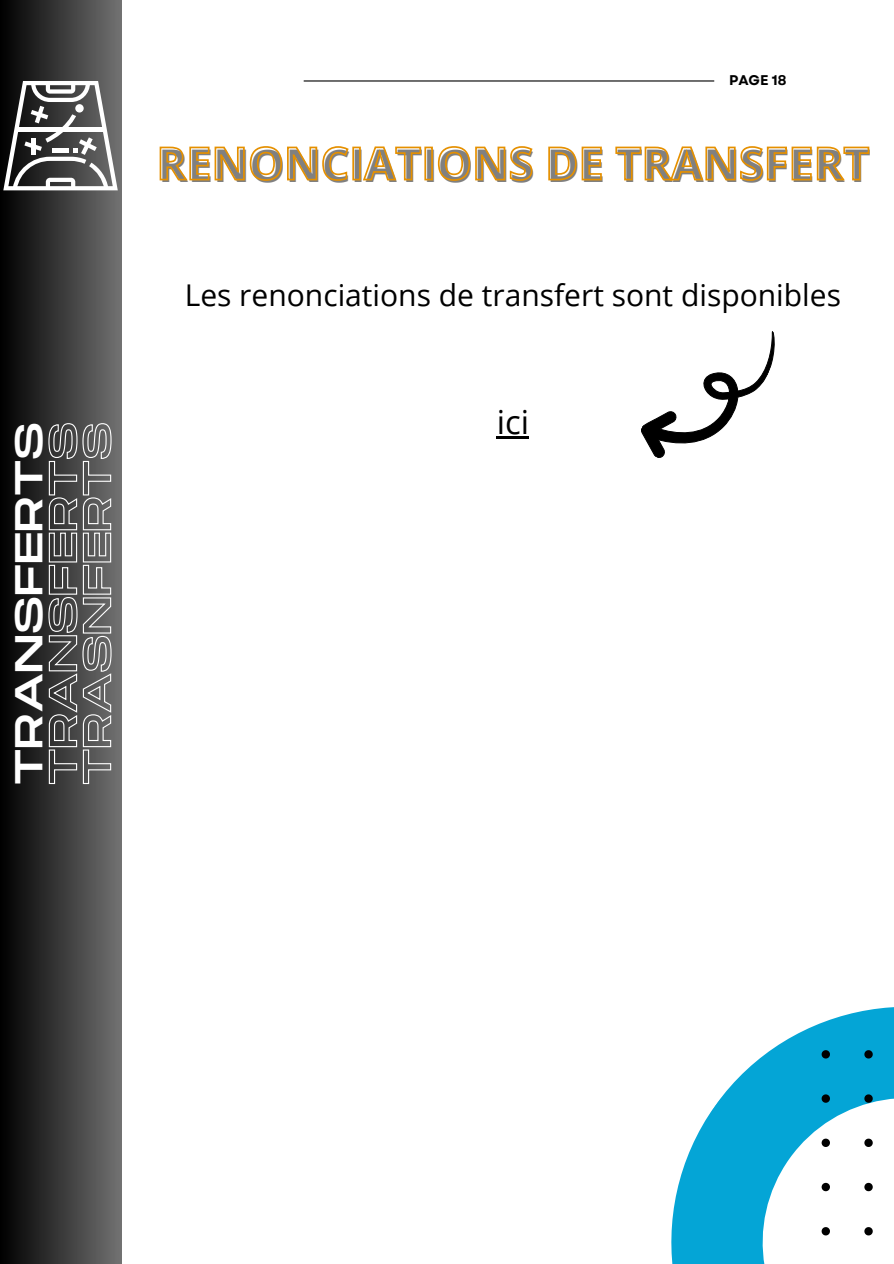
<style>
.page{position:relative;width:894px;height:1264px;background:#fff}
.page>*{position:absolute;margin:0;border:0;box-sizing:border-box;transform-origin:0 0}
.t1{font:700 45px "Open Sans";color:#808080}
.t2{font:38.85px "Monument Extended";color:#fff}
.t3{font:33px "Open Sans";color:#000}
.t4{font:30px "Open Sans";color:#000}
.t5{font:700 14.1px "Garet";color:#000}
</style>
<div class="page">
<div style="left:0;top:0;width:121px;height:1263px;background:linear-gradient(to right,#000,#717171)"></div>
<hr style="left:303px;top:80px;width:411px;height:2px;background:#000">
<svg style="left:671px;top:1007px;width:222px;height:256px;fill:#04a5d6"></svg>
<svg style="left:821px;top:1050px;width:72px;height:213px"></svg>
<svg style="left:3px;top:81px;width:115px;height:109px"></svg>
<svg style="left:641px;top:331px;width:134px;height:127px"></svg>
<svg style="left:159px;top:146px;width:710px;height:35px"></svg>
<hr style="left:496px;top:436px;width:33px;height:2px;background:#000">
<svg style="left:48px;top:422px;width:64px;height:362px;background:#696969"></svg>
<h3 class="t2" style="left:7px;top:785px;width:364px;rotate:-90deg">TRANSFERTS</h3>
<p class="t5" style="left:728px;top:70px;width:59px">PAGE 18</p>
<h1 class="t1" style="left:158px;top:133px;width:713px">RENONCIATIONS DE TRANSFERT</h1>
<h1 class="t4" style="left:185px;top:274px;width:657px">Les renonciations de transfert sont disponibles</h1>
<p class="t3" style="left:496px;top:399px;width:34px">ici</p>
</div>
